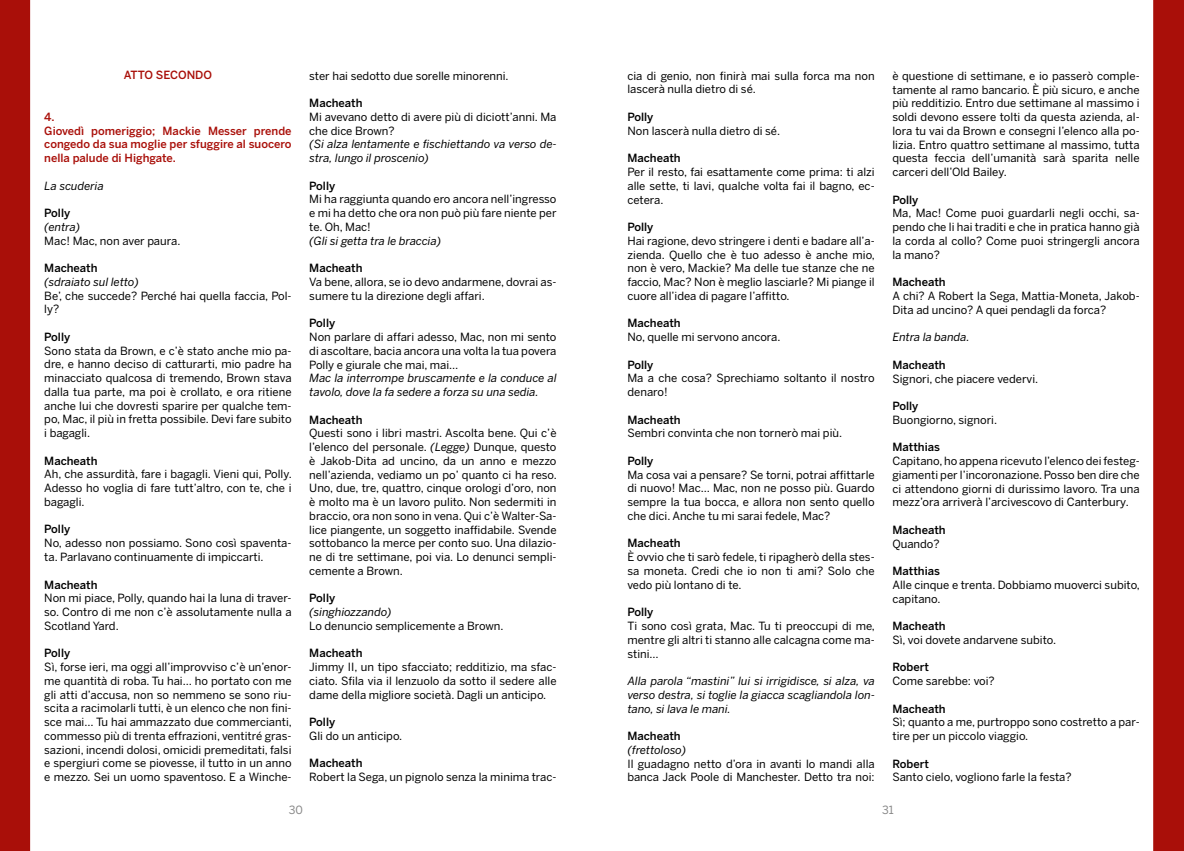
<style>
.page{position:relative;width:1184px;height:851px;background:#fff}
.page>*{position:absolute;margin:0;border:0;box-sizing:border-box;transform-origin:0 0}
.t1{font:11.25px/13.8px "Benton Sans";color:#000;text-align:justify}
.t2{font:italic 11.25px/13.8px "Benton Sans";color:#000}
.t3{font:500 11.25px "Benton Sans";color:#000}
.t4{font:500 11.25px/13.8px "Benton Sans";color:#a90f09}
.t5{font:11.25px "Benton Sans";color:#878787}
.s1{font-style:italic}
</style>
<div class="page">
<svg style="left:1153px;top:0;width:30px;height:850px;background:#ac1813"></svg>
<div style="left:0;top:0;width:30px;height:850px;background:#a90f09"></div>
<p class="t4" style="left:124px;top:68px;width:90px">ATTO SECONDO</p>
<p class="t4" style="left:44px;top:110px;width:249px">4.<br>Giovedì pomeriggio; Mackie Messer prende congedo da sua moglie per sfuggire al suocero nella palude di Highgate.</p>
<p class="t2" style="left:44px;top:178px;width:61px">La scuderia</p>
<p class="t3" style="left:44px;top:206px;width:27px">Polly</p>
<p class="t2" style="left:44px;top:220px;width:37px">(entra)</p>
<p class="t1" style="left:44px;top:233px;width:138px">Mac! Mac, non aver paura.</p>
<p class="t3" style="left:44px;top:261px;width:55px">Macheath</p>
<p class="t2" style="left:44px;top:275px;width:96px">(sdraiato sul letto)</p>
<p class="t1" style="left:44px;top:288px;width:249px">Be’, che succede? Perché hai quella faccia, Pol&shy;ly?</p>
<p class="t3" style="left:44px;top:330px;width:27px">Polly</p>
<p class="t1" style="left:44px;top:343px;width:249px">Sono stata da Brown, e c’è stato anche mio pa&shy;dre, e hanno deciso di catturarti, mio padre ha minacciato qualcosa di tremendo, Brown stava dalla tua parte, ma poi è crollato, e ora ritiene anche lui che dovresti sparire per qualche tem&shy;po, Mac, il più in fretta possibile. Devi fare subito i bagagli.</p>
<p class="t3" style="left:44px;top:454px;width:55px">Macheath</p>
<p class="t1" style="left:44px;top:467px;width:249px">Ah, che assurdità, fare i bagagli. Vieni qui, Polly.<br>Adesso ho voglia di fare tutt’altro, con te, che i bagagli.</p>
<p class="t3" style="left:44px;top:522px;width:27px">Polly</p>
<p class="t1" style="left:44px;top:536px;width:249px">No, adesso non possiamo. Sono così spaventa&shy;ta. Parlavano continuamente di impiccarti.</p>
<p class="t3" style="left:44px;top:577px;width:55px">Macheath</p>
<p class="t1" style="left:44px;top:591px;width:249px">Non mi piace, Polly, quando hai la luna di traver&shy;so. Contro di me non c’è assolutamente nulla a Scotland Yard.</p>
<p class="t3" style="left:44px;top:646px;width:27px">Polly</p>
<p class="t1" style="left:44px;top:659px;width:249px">Sì, forse ieri, ma oggi all’improvviso c’è un’enor&shy;me quantità di roba. Tu hai… ho portato con me gli atti d’accusa, non so nemmeno se sono riu&shy;scita a racimolarli tutti, è un elenco che non fini&shy;sce mai… Tu hai ammazzato due commercianti, commesso più di trenta effrazioni, ventitré gras&shy;sazioni, incendi dolosi, omicidi premeditati, falsi e spergiuri come se piovesse, il tutto in un anno e mezzo. Sei un uomo spaventoso. E a Winche-</p>
<p class="t1" style="left:309px;top:68px;width:201px">ster hai sedotto due sorelle minorenni.</p>
<p class="t3" style="left:309px;top:96px;width:55px">Macheath</p>
<p class="t1" style="left:309px;top:110px;width:249px">Mi avevano detto di avere più di diciott’anni. Ma che dice Brown?</p>
<p class="t2" style="left:309px;top:137px;width:249px">(Si alza lentamente e fischiettando va verso de&shy;stra, lungo il proscenio)</p>
<p class="t3" style="left:309px;top:179px;width:27px">Polly</p>
<p class="t1" style="left:309px;top:192px;width:249px">Mi ha raggiunta quando ero ancora nell’ingresso e mi ha detto che ora non può più fare niente per te. Oh, Mac!</p>
<p class="t2" style="left:309px;top:233px;width:133px">(Gli si getta tra le braccia)</p>
<p class="t3" style="left:309px;top:261px;width:55px">Macheath</p>
<p class="t1" style="left:309px;top:275px;width:249px">Va bene, allora, se io devo andarmene, dovrai as&shy;sumere tu la direzione degli affari.</p>
<p class="t3" style="left:309px;top:316px;width:27px">Polly</p>
<p class="t1" style="left:309px;top:330px;width:249px">Non parlare di affari adesso, Mac, non mi sento di ascoltare, bacia ancora una volta la tua povera Polly e giurale che mai, mai…</p>
<p class="t2" style="left:309px;top:371px;width:249px">Mac la interrompe bruscamente e la conduce al tavolo, dove la fa sedere a forza su una sedia.</p>
<p class="t3" style="left:309px;top:412px;width:55px">Macheath</p>
<p class="t1" style="left:309px;top:426px;width:249px">Questi sono i libri mastri. Ascolta bene. Qui c’è l’elenco del personale. <span class="s1">(Legge)</span> Dunque, questo è Jakob-Dita ad uncino, da un anno e mezzo nell’azienda, vediamo un po’ quanto ci ha reso.<br>Uno, due, tre, quattro, cinque orologi d’oro, non è molto ma è un lavoro pulito. Non sedermiti in braccio, ora non sono in vena. Qui c’è Walter-Sa&shy;lice piangente, un soggetto inaffidabile. Svende sottobanco la merce per conto suo. Una dilazio&shy;ne di tre settimane, poi via. Lo denunci sempli&shy;cemente a Brown.</p>
<p class="t3" style="left:309px;top:591px;width:27px">Polly</p>
<p class="t2" style="left:309px;top:605px;width:84px">(singhiozzando)</p>
<p class="t1" style="left:309px;top:618px;width:196px">Lo denuncio semplicemente a Brown.</p>
<p class="t3" style="left:309px;top:646px;width:55px">Macheath</p>
<p class="t1" style="left:309px;top:660px;width:249px">Jimmy II, un tipo sfacciato; redditizio, ma sfac&shy;ciato. Sfila via il lenzuolo da sotto il sedere alle dame della migliore società. Dagli un anticipo.</p>
<p class="t3" style="left:309px;top:715px;width:27px">Polly</p>
<p class="t1" style="left:309px;top:728px;width:95px">Gli do un anticipo.</p>
<p class="t3" style="left:309px;top:756px;width:55px">Macheath</p>
<p class="t1" style="left:309px;top:770px;width:249px">Robert la Sega, un pignolo senza la minima trac-</p>
<p class="t1" style="left:627px;top:69px;width:249px">cia di genio, non finirà mai sulla forca ma non lascerà nulla dietro di sé.</p>
<p class="t3" style="left:627px;top:110px;width:27px">Polly</p>
<p class="t1" style="left:627px;top:124px;width:154px">Non lascerà nulla dietro di sé.</p>
<p class="t3" style="left:627px;top:151px;width:55px">Macheath</p>
<p class="t1" style="left:627px;top:165px;width:249px">Per il resto, fai esattamente come prima: ti alzi alle sette, ti lavi, qualche volta fai il bagno, ec&shy;cetera.</p>
<p class="t3" style="left:627px;top:220px;width:27px">Polly</p>
<p class="t1" style="left:627px;top:234px;width:249px">Hai ragione, devo stringere i denti e badare all’a&shy;zienda. Quello che è tuo adesso è anche mio, non è vero, Mackie? Ma delle tue stanze che ne faccio, Mac? Non è meglio lasciarle? Mi piange il cuore all’idea di pagare l’affitto.</p>
<p class="t3" style="left:627px;top:316px;width:55px">Macheath</p>
<p class="t1" style="left:627px;top:330px;width:154px">No, quelle mi servono ancora.</p>
<p class="t3" style="left:627px;top:358px;width:27px">Polly</p>
<p class="t1" style="left:627px;top:371px;width:249px">Ma a che cosa? Sprechiamo soltanto il nostro denaro!</p>
<p class="t3" style="left:627px;top:413px;width:55px">Macheath</p>
<p class="t1" style="left:627px;top:426px;width:216px">Sembri convinta che non tornerò mai più.</p>
<p class="t3" style="left:627px;top:454px;width:27px">Polly</p>
<p class="t1" style="left:627px;top:467px;width:249px">Ma cosa vai a pensare? Se torni, potrai affittarle di nuovo! Mac… Mac, non ne posso più. Guardo sempre la tua bocca, e allora non sento quello che dici. Anche tu mi sarai fedele, Mac?</p>
<p class="t3" style="left:627px;top:536px;width:55px">Macheath</p>
<p class="t1" style="left:627px;top:550px;width:249px">È ovvio che ti sarò fedele, ti ripagherò della stes&shy;sa moneta. Credi che io non ti ami? Solo che vedo più lontano di te.</p>
<p class="t3" style="left:627px;top:605px;width:27px">Polly</p>
<p class="t1" style="left:627px;top:618px;width:249px">Ti sono così grata, Mac. Tu ti preoccupi di me, mentre gli altri ti stanno alle calcagna come ma&shy;stini…</p>
<p class="t2" style="left:627px;top:673px;width:249px;text-align:justify">Alla parola “mastini” lui si irrigidisce, si alza, va verso destra, si toglie la giacca scagliandola lon&shy;tano, si lava le mani.</p>
<p class="t3" style="left:627px;top:729px;width:55px">Macheath</p>
<p class="t2" style="left:627px;top:742px;width:60px">(frettoloso)</p>
<p class="t1" style="left:627px;top:756px;width:249px">Il guadagno netto d’ora in avanti lo mandi alla banca Jack Poole di Manchester. Detto tra noi:</p>
<p class="t1" style="left:892px;top:69px;width:249px">è questione di settimane, e io passerò comple&shy;tamente al ramo bancario. È più sicuro, e anche più redditizio. Entro due settimane al massimo i soldi devono essere tolti da questa azienda, al&shy;lora tu vai da Brown e consegni l’elenco alla po&shy;lizia. Entro quattro settimane al massimo, tutta questa feccia dell’umanità sarà sparita nelle carceri dell’Old Bailey.</p>
<p class="t3" style="left:892px;top:193px;width:27px">Polly</p>
<p class="t1" style="left:892px;top:206px;width:249px">Ma, Mac! Come puoi guardarli negli occhi, sa&shy;pendo che li hai traditi e che in pratica hanno già la corda al collo? Come puoi stringergli ancora la mano?</p>
<p class="t3" style="left:892px;top:275px;width:55px">Macheath</p>
<p class="t1" style="left:892px;top:289px;width:249px">A chi? A Robert la Sega, Mattia-Moneta, Jakob-<br>Dita ad uncino? A quei pendagli da forca?</p>
<p class="t2" style="left:892px;top:330px;width:78px">Entra la banda.</p>
<p class="t3" style="left:892px;top:358px;width:55px">Macheath</p>
<p class="t1" style="left:892px;top:371px;width:147px">Signori, che piacere vedervi.</p>
<p class="t3" style="left:892px;top:399px;width:27px">Polly</p>
<p class="t1" style="left:892px;top:412px;width:106px">Buongiorno, signori.</p>
<p class="t3" style="left:892px;top:440px;width:49px">Matthias</p>
<p class="t1" style="left:892px;top:454px;width:249px">Capitano, ho appena ricevuto l’elenco dei festeg&shy;giamenti per l’incoronazione. Posso ben dire che ci attendono giorni di durissimo lavoro. Tra una mezz’ora arriverà l’arcivescovo di Canterbury.</p>
<p class="t3" style="left:892px;top:523px;width:55px">Macheath</p>
<p class="t1" style="left:892px;top:536px;width:49px">Quando?</p>
<p class="t3" style="left:892px;top:564px;width:49px">Matthias</p>
<p class="t1" style="left:892px;top:577px;width:249px">Alle cinque e trenta. Dobbiamo muoverci subito, capitano.</p>
<p class="t3" style="left:892px;top:619px;width:55px">Macheath</p>
<p class="t1" style="left:892px;top:632px;width:165px">Sì, voi dovete andarvene subito.</p>
<p class="t3" style="left:892px;top:660px;width:38px">Robert</p>
<p class="t1" style="left:892px;top:674px;width:104px">Come sarebbe: voi?</p>
<p class="t3" style="left:892px;top:701px;width:55px">Macheath</p>
<p class="t1" style="left:892px;top:715px;width:249px">Sì; quanto a me, purtroppo sono costretto a par&shy;tire per un piccolo viaggio.</p>
<p class="t3" style="left:892px;top:756px;width:38px">Robert</p>
<p class="t1" style="left:892px;top:770px;width:181px">Santo cielo, vogliono farle la festa?</p>
<p class="t5" style="left:289px;top:803px;width:16px">30</p>
<p class="t5" style="left:882px;top:803px;width:13px">31</p>
</div>
